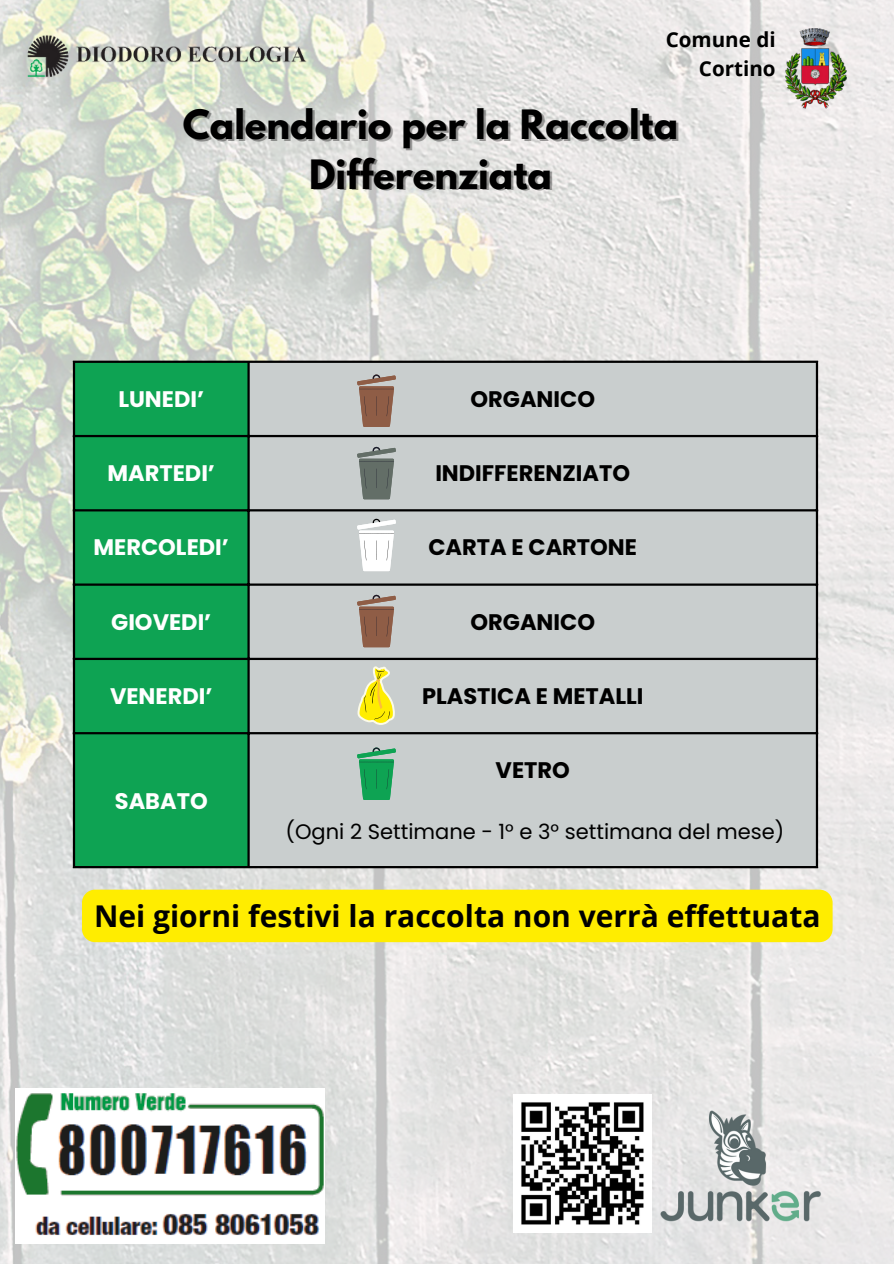
<style>
.page{position:relative;width:894px;height:1264px;background:#fff}
.page>*{position:absolute;margin:0;border:0;box-sizing:border-box;transform-origin:0 0}
.t1{font:700 35.85px "League Spartan";color:#000}
.t2{font:700 30px "Open Sans";color:#000}
.t3{font:700 22.5px "Poppins";color:#000}
.t4{font:700 22.5px "Poppins";color:#fff}
.t5{font:21px "Poppins";color:#000}
.t6{font:700 20.55px "Open Sans";color:#000}
</style>
<div class="page">
<img style="left:0;top:0;width:893px;height:1263px">
<img style="left:15px;top:23px;width:295px;height:59px">
<div style="left:75px;top:363px;width:172px;height:503px;background:#0ea353"></div>
<div style="left:250px;top:363px;width:565px;height:503px;background:#c9cece"></div>
<hr style="left:73px;top:363px;width:2px;height:503px;background:#000">
<hr style="left:247px;top:363px;width:3px;height:503px;background:#000">
<hr style="left:815px;top:363px;width:2px;height:503px;background:#000">
<hr style="left:73px;top:360px;width:744px;height:3px;background:#000">
<hr style="left:73px;top:435px;width:744px;height:2px;background:#000">
<hr style="left:73px;top:509px;width:744px;height:2px;background:#000">
<hr style="left:73px;top:583px;width:744px;height:2px;background:#000">
<hr style="left:73px;top:657px;width:744px;height:3px;background:#000">
<hr style="left:73px;top:732px;width:744px;height:2px;background:#000">
<hr style="left:73px;top:866px;width:744px;height:2px;background:#000">
<img style="left:784px;top:29px;width:62px;height:80px">
<svg style="left:357px;top:374px;width:39px;height:53px;background:#9d7c6c"></svg>
<svg style="left:357px;top:446px;width:39px;height:53px;background:#7f8883"></svg>
<svg style="left:357px;top:518px;width:39px;height:53px"></svg>
<svg style="left:357px;top:594px;width:39px;height:53px;background:#9d7c6d"></svg>
<svg style="left:357px;top:747px;width:39px;height:53px;background:#44ac75"></svg>
<svg style="left:357px;top:666px;width:38px;height:59px;background:#e4dc73"></svg>
<img style="left:15px;top:1088px;width:310px;height:155px">
<img style="left:513px;top:1094px;width:138px;height:138px">
<img style="left:651px;top:1078px;width:175px;height:175px">
<div style="left:82px;top:889px;width:750px;height:53px;background:#ffed00;border-radius:13px"></div>
<p class="t6" style="left:665px;top:25px;width:111px">Comune di</p>
<p class="t6" style="left:698px;top:54px;width:78px">Cortino</p>
<p class="t1" style="left:183px;top:107px;width:497px">Calendario per la Raccolta</p>
<p class="t1" style="left:309px;top:156px;width:244px">Differenziata</p>
<p class="t4" style="left:118px;top:383px;width:87px">LUNEDI’</p>
<p class="t3" style="left:470px;top:383px;width:126px">ORGANICO</p>
<p class="t4" style="left:107px;top:457px;width:109px">MARTEDI’</p>
<h1 class="t3" style="left:435px;top:457px;width:196px">INDIFFERENZIATO</h1>
<p class="t4" style="left:93px;top:531px;width:137px">MERCOLEDI’</p>
<p class="t3" style="left:428px;top:531px;width:210px">CARTA E CARTONE</p>
<p class="t4" style="left:111px;top:606px;width:102px">GIOVEDI’</p>
<p class="t3" style="left:470px;top:606px;width:126px">ORGANICO</p>
<p class="t4" style="left:110px;top:680px;width:104px">VENERDI’</p>
<p class="t3" style="left:422px;top:680px;width:223px">PLASTICA E METALLI</p>
<p class="t4" style="left:115px;top:785px;width:94px">SABATO</p>
<p class="t3" style="left:495px;top:754px;width:76px">VETRO</p>
<p class="t5" style="left:285px;top:816px;width:500px">(Ogni 2 Settimane - 1° e 3° settimana del mese)</p>
<p class="t2" style="left:94px;top:895px;width:727px">Nei giorni festivi la raccolta non verrà effettuata</p>
</div>
